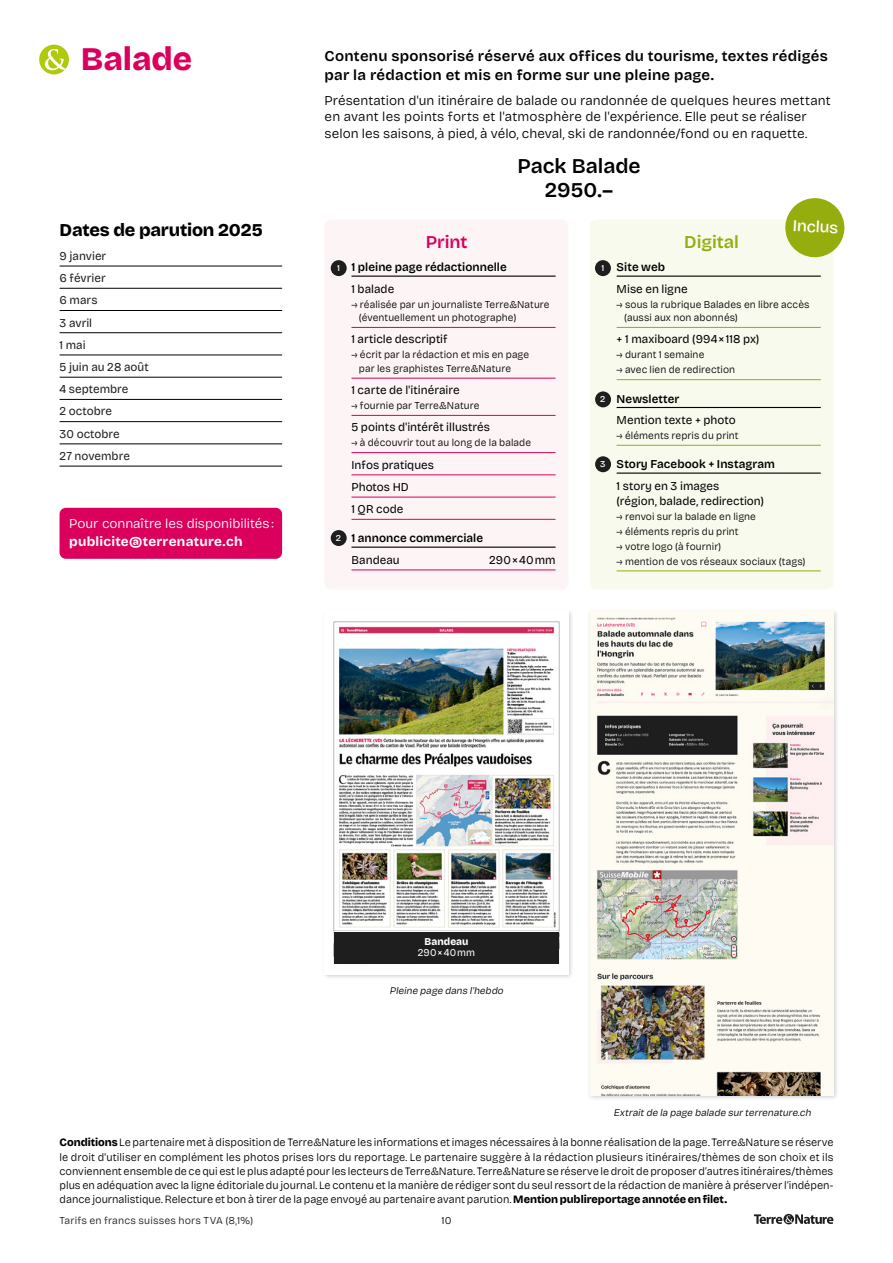
<style>
.page{position:relative;width:893px;height:1263px;background:#fff}
.page>*{position:absolute;margin:0;border:0;box-sizing:border-box;transform-origin:0 0}
.t1{font:800 33px "Bricolage Grotesque";letter-spacing:-.005em;color:#da005b}
.t2{font:600 21px/24px "Bricolage Grotesque";color:#000;text-align:center}
.t3{font:800 18px "Bricolage Grotesque";letter-spacing:-.015em;color:#000}
.t4{font:600 18px "Bricolage Grotesque";color:#95ad0d}
.t5{font:600 18px "Bricolage Grotesque";letter-spacing:-.005em;color:#da005b}
.t6{font:500 16.5px "Bricolage Grotesque";color:#fff}
.t7{font:600 15px/18.8px "Bricolage Grotesque";letter-spacing:.015em;color:#000}
.t8{font:300 13.5px/16.5px "Bricolage Grotesque";letter-spacing:.005em;color:#000}
.t9{font:300 13.5px "Bricolage Grotesque";color:#fff}
.t10{font:700 13.5px "Bricolage Grotesque";letter-spacing:.02em;color:#fff}
.t11{font:12px/22.2px "Bricolage Grotesque";color:#000}
.t12{font:600 12px "Bricolage Grotesque";letter-spacing:.005em;color:#000}
.t13{font:12px/22.2px "Bricolage Grotesque";color:#1e1e1e}
.t14{font:300 11.25px/14.2px "Bricolage Grotesque";color:#000;text-align:justify}
.t15{font:300 10.5px/13.5px "Bricolage Grotesque";letter-spacing:.01em;color:#000}
.t16{font:300 10.5px "Bricolage Grotesque";letter-spacing:.015em;color:#1e1e1e}
.t17{font:10.5px "Bricolage Grotesque";letter-spacing:.015em;color:#fff;scale:.95 1}
.t18{font:800 10.5px "Bricolage Grotesque";letter-spacing:.01em;color:#fff;scale:.95 1}
.t19{font:italic 300 10.05px "Bricolage Grotesque";color:#000}
.t20{font:500 9px "Bricolage Grotesque";color:#fff}
.s1{font-weight:800}
</style>
<div class="page">
<svg style="left:754px;top:1214px;width:79px;height:10px"></svg>
<div style="left:39px;top:45px;width:30px;height:29px;background:#afca0b;border-radius:50%"></div>
<svg style="left:45px;top:49px;width:23px;height:21px"></svg>
<div style="left:322px;top:608px;width:252px;height:372px;background:#000;opacity:.2"></div>
<img style="left:325px;top:611px;width:243px;height:363px">
<div style="left:334px;top:932px;width:225px;height:31px;background:#1e1e1e"></div>
<div style="left:590px;top:220px;width:243px;height:369px;background:#f8faed;border-radius:6px"></div>
<div style="left:595px;top:391px;width:16px;height:16px;background:#1e1e1e;border-radius:50%"></div>
<hr style="left:617px;top:276px;width:204px;height:1px;background:#000">
<hr style="left:617px;top:327px;width:204px;height:1px;background:#95ad0d">
<hr style="left:617px;top:379px;width:204px;height:1px;background:#95ad0d">
<hr style="left:617px;top:407px;width:204px;height:1px;background:#000">
<hr style="left:617px;top:445px;width:204px;height:1px;background:#95ad0d">
<hr style="left:617px;top:472px;width:204px;height:2px;background:#000">
<hr style="left:617px;top:571px;width:204px;height:1px;background:#95ad0d">
<div style="left:595px;top:260px;width:16px;height:16px;background:#1e1e1e;border-radius:50%"></div>
<div style="left:595px;top:456px;width:16px;height:16px;background:#1e1e1e;border-radius:50%"></div>
<div style="left:587px;top:608px;width:252px;height:493px;background:#000;opacity:.2"></div>
<img style="left:590px;top:611px;width:243px;height:484px">
<div style="left:60px;top:508px;width:222px;height:51px;background:#da005b;border-radius:6px"></div>
<hr style="left:60px;top:266px;width:222px;height:1px;background:#000">
<hr style="left:60px;top:288px;width:222px;height:1px;background:#000">
<hr style="left:60px;top:310px;width:222px;height:1px;background:#000">
<hr style="left:60px;top:332px;width:222px;height:1px;background:#000">
<hr style="left:60px;top:355px;width:222px;height:1px;background:#000">
<hr style="left:60px;top:377px;width:222px;height:1px;background:#000">
<hr style="left:60px;top:399px;width:222px;height:1px;background:#000">
<hr style="left:60px;top:421px;width:222px;height:1px;background:#000">
<hr style="left:60px;top:444px;width:222px;height:1px;background:#000">
<hr style="left:60px;top:466px;width:222px;height:1px;background:#000">
<div style="left:325px;top:220px;width:243px;height:369px;background:#fdf4f6;border-radius:6px"></div>
<hr style="left:351px;top:276px;width:205px;height:1px;background:#000">
<hr style="left:351px;top:327px;width:205px;height:1px;background:#da005b">
<hr style="left:351px;top:378px;width:205px;height:1px;background:#da005b">
<hr style="left:351px;top:415px;width:205px;height:1px;background:#da005b">
<hr style="left:351px;top:452px;width:205px;height:1px;background:#da005b">
<hr style="left:351px;top:475px;width:205px;height:1px;background:#da005b">
<hr style="left:351px;top:497px;width:205px;height:1px;background:#da005b">
<hr style="left:351px;top:519px;width:205px;height:1px;background:#da005b">
<hr style="left:351px;top:547px;width:205px;height:1px;background:#000">
<hr style="left:351px;top:570px;width:205px;height:1px;background:#da005b">
<div style="left:331px;top:260px;width:16px;height:16px;background:#1e1e1e;border-radius:50%"></div>
<div style="left:331px;top:530px;width:16px;height:16px;background:#1e1e1e;border-radius:50%"></div>
<svg style="left:785px;top:198px;width:60px;height:60px"></svg>
<h1 class="t1" style="left:81px;top:32px;width:113px">Balade</h1>
<h3 class="t3" style="left:60px;top:215px;width:205px">Dates de parution 2025</h3>
<p class="t13" style="left:60px;top:244px;width:91px">9 janvier<br>6 février<br>6 mars<br>3 avril<br>1 mai<br>5 juin au 28 août<br>4 septembre<br>2 octobre<br>30 octobre<br>27 novembre</p>
<p class="t9" style="left:69px;top:513px;width:206px">Pour connaître les disponibilités:</p>
<p class="t10" style="left:69px;top:531px;width:175px">publicite@terrenature.ch</p>
<h3 class="t7" style="left:325px;top:46px;width:505px">Contenu sponsorisé réservé aux offices du tourisme, textes rédigés par la rédaction et mis en forme sur une pleine page.</h3>
<p class="t8" style="left:325px;top:91px;width:508px">Présentation d'un itinéraire de balade ou randonnée de quelques heures mettant en avant les points forts et l'atmosphère de l'expérience. Elle peut se réaliser selon les saisons, à pied, à vélo, cheval, ski de randonnée/fond ou en raquette.</p>
<p class="t20" style="left:337px;top:261px;width:4px">1</p>
<p class="t20" style="left:336px;top:531px;width:7px">2</p>
<h2 class="t2" style="left:517px;top:152px;width:125px">Pack Balade<br>2950.–</h2>
<h3 class="t5" style="left:426px;top:228px;width:43px">Print</h3>
<p class="t12" style="left:351px;top:258px;width:157px">1 pleine page rédactionnelle</p>
<p class="t11" style="left:351px;top:277px;width:44px">1 balade</p>
<p class="t15" style="left:359px;top:297px;width:192px;text-indent:-8px">→ réalisée par un journaliste Terre&amp;Nature (éventuellement un photographe)</p>
<p class="t11" style="left:351px;top:328px;width:98px">1 article descriptif</p>
<p class="t15" style="left:359px;top:347px;width:172px;text-indent:-8px">→ écrit par la rédaction et mis en page par les graphistes Terre&amp;Nature</p>
<p class="t11" style="left:351px;top:378px;width:110px">1 carte de l'itinéraire</p>
<p class="t15" style="left:351px;top:398px;width:129px">→ fournie par Terre&amp;Nature</p>
<p class="t11" style="left:351px;top:415px;width:140px">5 points d'intérêt illustrés</p>
<p class="t15" style="left:351px;top:435px;width:181px">→ à découvrir tout au long de la balade</p>
<p class="t11" style="left:351px;top:453px;width:84px">Infos pratiques<br>Photos HD<br>1 QR code</p>
<p class="t12" style="left:351px;top:528px;width:133px">1 annonce commerciale</p>
<p class="t11" style="left:351px;top:548px;width:50px">Bandeau</p>
<p class="t11" style="left:489px;top:548px;width:68px">290×40mm</p>
<p class="t20" style="left:601px;top:261px;width:4px">1</p>
<p class="t20" style="left:600px;top:392px;width:7px">2</p>
<p class="t20" style="left:600px;top:457px;width:7px">3</p>
<h3 class="t4" style="left:684px;top:228px;width:56px">Digital</h3>
<h3 class="t6" style="left:794px;top:212px;width:47px;rotate:3deg">Inclus</h3>
<p class="t12" style="left:617px;top:258px;width:50px">Site web</p>
<p class="t11" style="left:617px;top:277px;width:72px">Mise en ligne</p>
<p class="t15" style="left:624px;top:297px;width:187px;text-indent:-8px">→ sous la rubrique Balades en libre accès (aussi aux non abonnés)</p>
<p class="t11" style="left:617px;top:328px;width:144px">+ 1 maxiboard (994×118 px)</p>
<p class="t15" style="left:617px;top:347px;width:89px">→ durant 1 semaine</p>
<p class="t15" style="left:617px;top:362px;width:120px">→ avec lien de redirection</p>
<p class="t12" style="left:617px;top:389px;width:64px">Newsletter</p>
<p class="t11" style="left:617px;top:408px;width:121px">Mention texte + photo</p>
<p class="t15" style="left:617px;top:428px;width:123px">→ éléments repris du print</p>
<p class="t12" style="left:617px;top:454px;width:160px">Story Facebook + Instagram</p>
<p class="t11" style="left:617px;top:477px;width:149px;line-height:15px">1 story en 3 images<br>(région, balade, redirection)</p>
<p class="t15" style="left:617px;top:509px;width:141px">→ renvoi sur la balade en ligne</p>
<p class="t15" style="left:617px;top:524px;width:123px">→ éléments repris du print</p>
<p class="t15" style="left:617px;top:539px;width:106px">→ votre logo (à fournir)</p>
<p class="t15" style="left:617px;top:554px;width:190px">→ mention de vos réseaux sociaux (tags)</p>
<p class="t18" style="left:424px;top:933px;width:48px">Bandeau</p>
<p class="t17" style="left:418px;top:944px;width:62px">290×40mm</p>
<p class="t19" style="left:390px;top:983px;width:118px">Pleine page dansl'hebdo</p>
<p class="t19" style="left:613px;top:1104px;width:202px">Extraitde lapage balade surterrenature.ch</p>
<p class="t14" style="left:60px;top:1135px;width:775px"><span class="s1">Conditions</span> Le partenaire met à disposition de Terre&amp;Nature les informations et images nécessaires à la bonne réalisation de la page. Terre&amp;Nature se réserve le droit d'utiliser en complément les photos prises lors du reportage. Le partenaire suggère à la rédaction plusieurs itinéraires/thèmes de son choix et ils conviennent ensemble de ce qui est le plus adapté pour les lecteurs de Terre&amp;Nature. Terre&amp;Nature se réserve le droit de proposer d’autres itinéraires/thèmes plus en adéquation avec la ligne éditoriale du journal. Le contenu et la manière de rédiger sont du seul ressort de la rédaction de manière à préserver l’indépen&shy;dance journalistique. Relecture et bon à tirer de la page envoyé au partenaire avant parution. <span class="s1">Mention publireportage annotée en filet.</span></p>
<p class="t16" style="left:60px;top:1212px;width:195px">Tarifs en francs suisses hors TVA (8,1%)</p>
<p class="t15" style="left:441px;top:1213px;width:12px">10</p>
</div>
